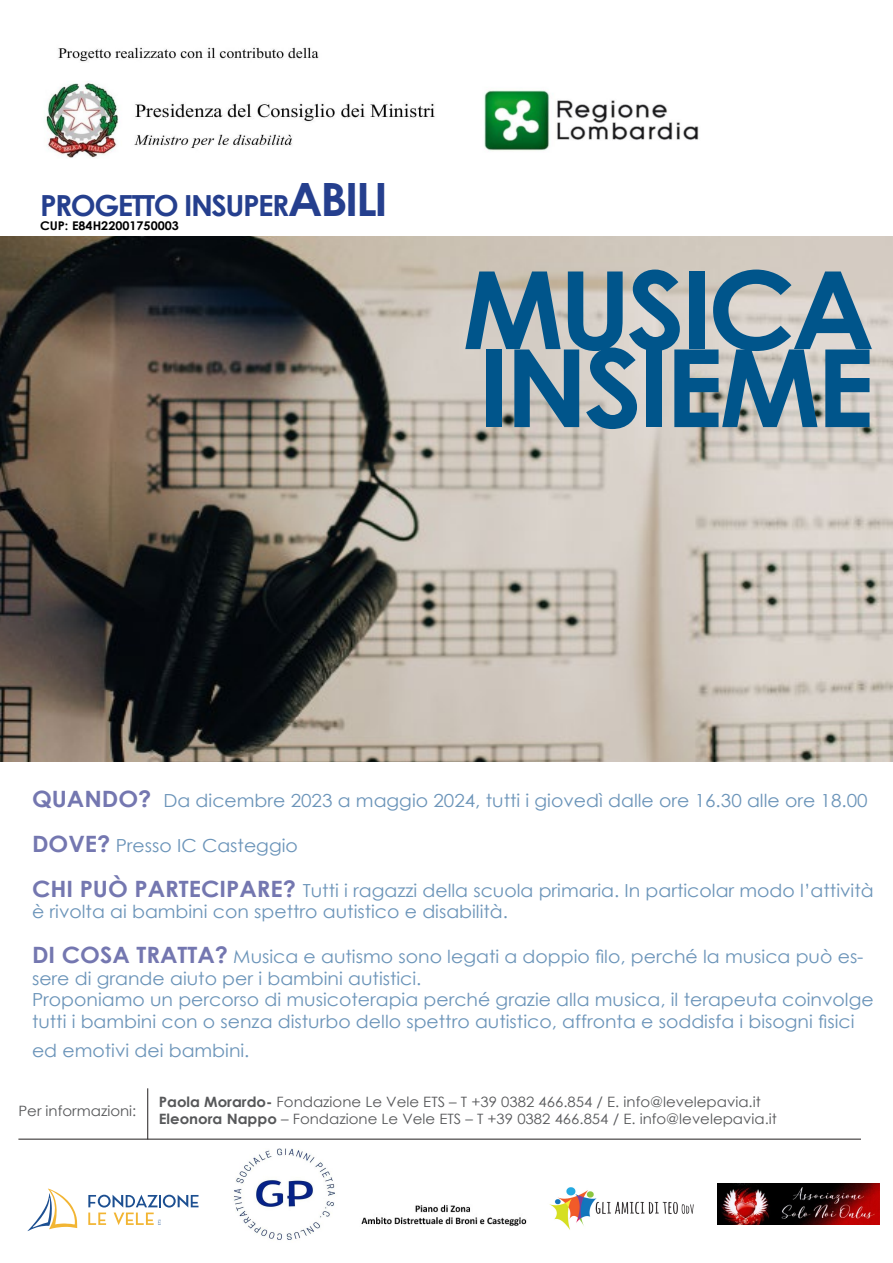
<style>
.page{position:relative;width:893px;height:1263px;background:#fff}
.page>*{position:absolute;margin:0;border:0;box-sizing:border-box;transform-origin:0 0}
.t1{font:700 108px "Century Gothic";letter-spacing:-.04em;color:#00558b;scale:1.04 1}
.t2{font:700 29.1px "Century Gothic";letter-spacing:-.05em;color:#253f8e}
.t3{font:18px/21.6px "Century Gothic";color:#6b94b9;scale:1.05 1}
.t4{font:14.25px "Century Gothic";color:#57585a;scale:1.05 1}
.t5{font:700 12px "Century Gothic";color:#000;scale:1.05 1}
.s1{font-size:45.9px}
.s2{font-weight:700;font-size:22.5px;color:#7477b0}
.s3{font-weight:700}
</style>
<div class="page">
<svg style="left:27px;top:1189px;width:50px;height:42px"></svg>
<svg style="left:88px;top:1195px;width:110px;height:30px"></svg>
<img style="left:234px;top:1148px;width:101px;height:92px">
<img style="left:361px;top:1204px;width:166px;height:22px">
<img style="left:549px;top:1187px;width:145px;height:43px">
<img style="left:717px;top:1183px;width:163px;height:41px">
<img style="left:0;top:236px;width:893px;height:525px">
<hr style="left:18px;top:1139px;width:843px;height:1px;background:#231f20">
<hr style="left:147px;top:1088px;width:1px;height:51px;background:#231f20">
<img style="left:46px;top:47px;width:653px;height:111px">
<p class="t2" style="left:40px;top:183px;width:349px">PROGETTO INSUPER<span class="s1">ABILI</span></p>
<p class="t5" style="left:40px;top:216px;width:134px">CUP: E84H22001750003</p>
<p class="t1" style="left:462px;top:228px;width:398px">MUSICA</p>
<p class="t1" style="left:478px;top:306px;width:383px">INSIEME</p>
<p class="t3" style="left:32px;top:789px;width:797px"><span class="s2">QUANDO?</span> Da dicembre 2023 a maggio 2024, tutti i giovedì dalle ore 16.30 alle ore 18.00</p>
<p class="t3" style="left:32px;top:834px;width:255px"><span class="s2">DOVE?</span> Presso IC Casteggio</p>
<p class="t3" style="left:32px;top:879px;width:803px"><span class="s2">CHI PUÒ PARTECIPARE?</span> Tutti i ragazzi della scuola primaria. In particolar modo l’attività è rivolta ai bambini con spettro autistico e disabilità.</p>
<p class="t3" style="left:32px;top:945px;width:793px"><span class="s2">DI COSA TRATTA?</span> Musica e autismo sono legati a doppio filo, perché la musica può es&shy;sere di grande aiuto per i bambini autistici.</p>
<p class="t3" style="left:32px;top:989px;width:803px">Proponiamo un percorso di musicoterapia perché grazie alla musica, il terapeuta coinvolge tutti i bambini con o senza disturbo dello spettro autistico, affronta e soddisfa i bisogni fisici</p>
<p class="t3" style="left:32px;top:1039px;width:209px">ed emotivi dei bambini.</p>
<p class="t4" style="left:18px;top:1101px;width:114px">Per informazioni:</p>
<p class="t4" style="left:159px;top:1092px;width:575px"><span class="s3">Paola Morardo-</span> Fondazione Le Vele ETS – T +39 0382 466.854 / E. info@levelepavia.it</p>
<p class="t4" style="left:159px;top:1109px;width:590px"><span class="s3">Eleonora Nappo</span> – Fondazione Le Vele ETS – T +39 0382 466.854 / E. info@levelepavia.it</p>
</div>
